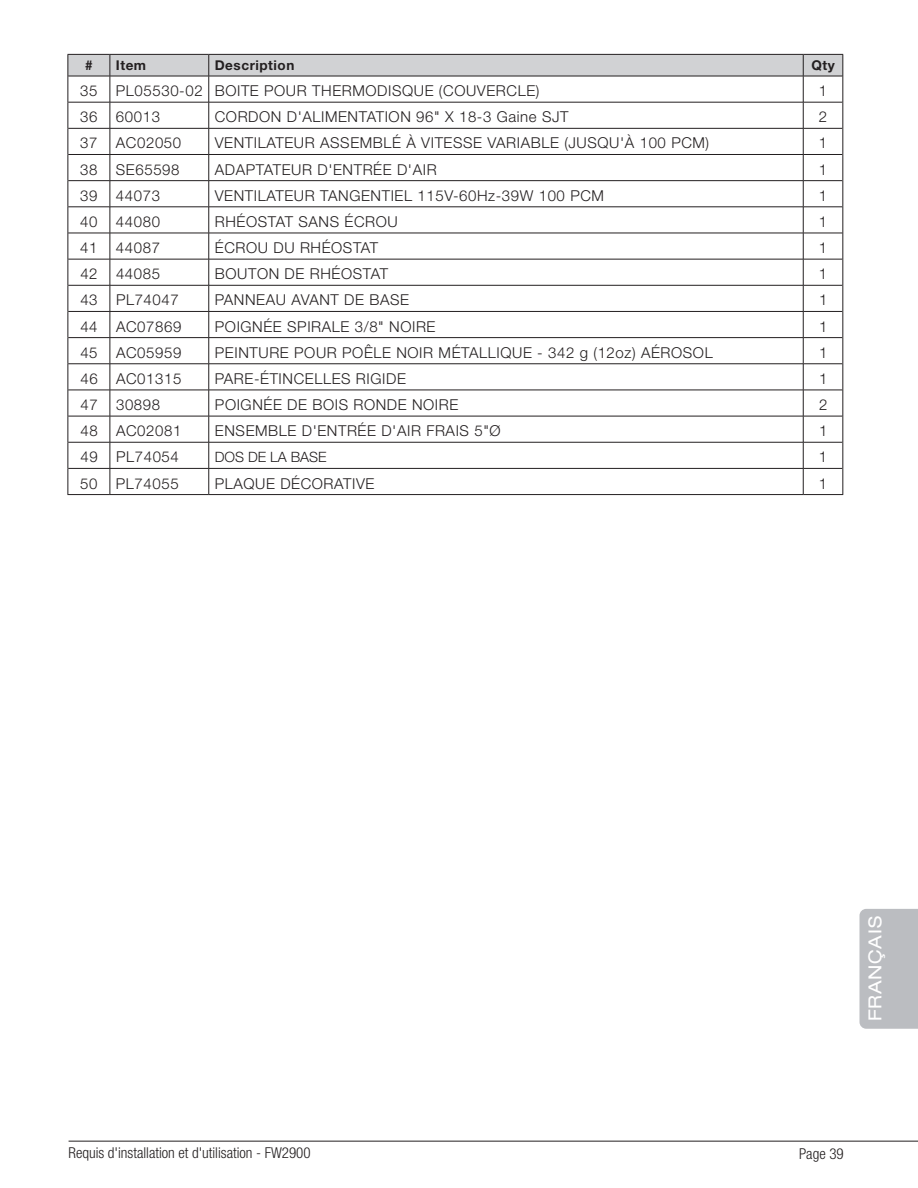
<style>
.page{position:relative;width:918px;height:1188px;background:#fff}
.page>*{position:absolute;margin:0;border:0;box-sizing:border-box;transform-origin:0 0}
.t1{font:expanded 18px "Helvetica Neue LT Std";letter-spacing:.04em;color:#fff}
.t2{font:300 15px "Helvetica Neue LT Std";letter-spacing:.04em;color:#231f20}
.t3{font:300 condensed 15px "Helvetica Neue LT Std";color:#231f20}
.t4{font:300 14.25px "Helvetica Neue LT Std";color:#231f20}
.t5{font:700 13.5px "Helvetica Neue LT Std";letter-spacing:.04em;color:#231f20}
</style>
<div class="page">
<hr style="left:69px;top:1141px;width:849px;height:1px;background:#231f20">
<div style="left:859px;top:909px;width:59px;height:120px;background:#bbbdc1"></div>
<hr style="left:68px;top:494px;width:42px;height:1px;background:#231f20">
<hr style="left:110px;top:494px;width:99px;height:1px;background:#231f20">
<hr style="left:209px;top:494px;width:594px;height:1px;background:#231f20">
<hr style="left:803px;top:494px;width:40px;height:1px;background:#231f20">
<svg style="left:68px;top:54px;width:775px;height:440px"></svg>
<hr style="left:68px;top:76px;width:42px;height:1px;background:#231f20">
<hr style="left:110px;top:76px;width:99px;height:1px;background:#231f20">
<hr style="left:209px;top:76px;width:594px;height:1px;background:#231f20">
<hr style="left:803px;top:76px;width:39px;height:1px;background:#231f20">
<p class="t5" style="left:85px;top:57px;width:9px">#</p>
<p class="t5" style="left:116px;top:57px;width:32px">Item</p>
<p class="t5" style="left:215px;top:57px;width:81px">Description</p>
<p class="t5" style="left:811px;top:57px;width:25px">Qty</p>
<p class="t2" style="left:80px;top:82px;width:461px">35 PL05530-02 BOITE POUR THERMODISQUE (COUVERCLE)</p>
<p class="t2" style="left:819px;top:82px;width:10px">1</p>
<p class="t2" style="left:80px;top:108px;width:81px">36 60013</p>
<p class="t2" style="left:215px;top:108px;width:355px">CORDON D'ALIMENTATION 96" X 18-3 Gaine SJT</p>
<p class="t2" style="left:819px;top:108px;width:10px">2</p>
<p class="t2" style="left:80px;top:134px;width:102px">37 AC02050</p>
<p class="t2" style="left:215px;top:134px;width:496px">VENTILATEUR ASSEMBLÉ À VITESSE VARIABLE (JUSQU'À 100 PCM)</p>
<p class="t2" style="left:819px;top:134px;width:10px">1</p>
<p class="t2" style="left:80px;top:160px;width:101px">38 SE65598</p>
<p class="t2" style="left:215px;top:160px;width:223px">ADAPTATEUR D'ENTRÉE D'AIR</p>
<p class="t2" style="left:819px;top:160px;width:10px">1</p>
<p class="t2" style="left:80px;top:186px;width:81px">39 44073</p>
<p class="t2" style="left:215px;top:186px;width:391px">VENTILATEUR TANGENTIEL 115V-60Hz-39W 100 PCM</p>
<p class="t2" style="left:819px;top:186px;width:10px">1</p>
<p class="t2" style="left:80px;top:212px;width:81px">40 44080</p>
<p class="t2" style="left:215px;top:212px;width:185px">RHÉOSTAT SANS ÉCROU</p>
<p class="t2" style="left:819px;top:212px;width:10px">1</p>
<p class="t2" style="left:80px;top:239px;width:81px">41 44087</p>
<p class="t2" style="left:215px;top:239px;width:165px">ÉCROU DU RHÉOSTAT</p>
<p class="t2" style="left:819px;top:239px;width:10px">1</p>
<p class="t2" style="left:80px;top:265px;width:81px">42 44085</p>
<p class="t2" style="left:215px;top:265px;width:175px">BOUTON DE RHÉOSTAT</p>
<p class="t2" style="left:819px;top:265px;width:10px">1</p>
<p class="t2" style="left:80px;top:291px;width:100px">43 PL74047</p>
<p class="t2" style="left:215px;top:291px;width:196px">PANNEAU AVANT DE BASE</p>
<p class="t2" style="left:819px;top:291px;width:10px">1</p>
<p class="t2" style="left:80px;top:317px;width:102px">44 AC07869</p>
<p class="t2" style="left:215px;top:317px;width:222px">POIGNÉE SPIRALE 3/8" NOIRE</p>
<p class="t2" style="left:819px;top:317px;width:10px">1</p>
<p class="t2" style="left:80px;top:343px;width:102px">45 AC05959</p>
<p class="t2" style="left:215px;top:343px;width:499px">PEINTURE POUR POÊLE NOIR MÉTALLIQUE - 342 g (12oz) AÉROSOL</p>
<p class="t2" style="left:819px;top:343px;width:10px">1</p>
<p class="t2" style="left:80px;top:369px;width:102px">46 AC01315</p>
<p class="t2" style="left:215px;top:369px;width:192px">PARE-ÉTINCELLES RIGIDE</p>
<p class="t2" style="left:819px;top:369px;width:10px">1</p>
<p class="t2" style="left:80px;top:396px;width:81px">47 30898</p>
<p class="t2" style="left:215px;top:396px;width:245px">POIGNÉE DE BOIS RONDE NOIRE</p>
<p class="t2" style="left:819px;top:396px;width:10px">2</p>
<p class="t2" style="left:80px;top:422px;width:102px">48 AC02081</p>
<p class="t2" style="left:215px;top:422px;width:287px">ENSEMBLE D'ENTRÉE D'AIR FRAIS 5"Ø</p>
<p class="t2" style="left:819px;top:422px;width:10px">1</p>
<p class="t2" style="left:80px;top:448px;width:100px">49 PL74054</p>
<p class="t4" style="left:215px;top:448px;width:113px">DOS DE LA BASE</p>
<p class="t2" style="left:819px;top:448px;width:10px">1</p>
<p class="t2" style="left:80px;top:474px;width:100px">50 PL74055</p>
<p class="t2" style="left:215px;top:474px;width:161px">PLAQUE DÉCORATIVE</p>
<p class="t2" style="left:819px;top:474px;width:10px">1</p>
<p class="t1" style="left:864px;top:1021px;width:106px;rotate:-90deg">FRANÇAIS</p>
<p class="t3" style="left:69px;top:1145px;width:244px">Requis d'installation et d'utilisation - FW2900</p>
<p class="t3" style="left:799px;top:1145px;width:46px">Page 39</p>
</div>
